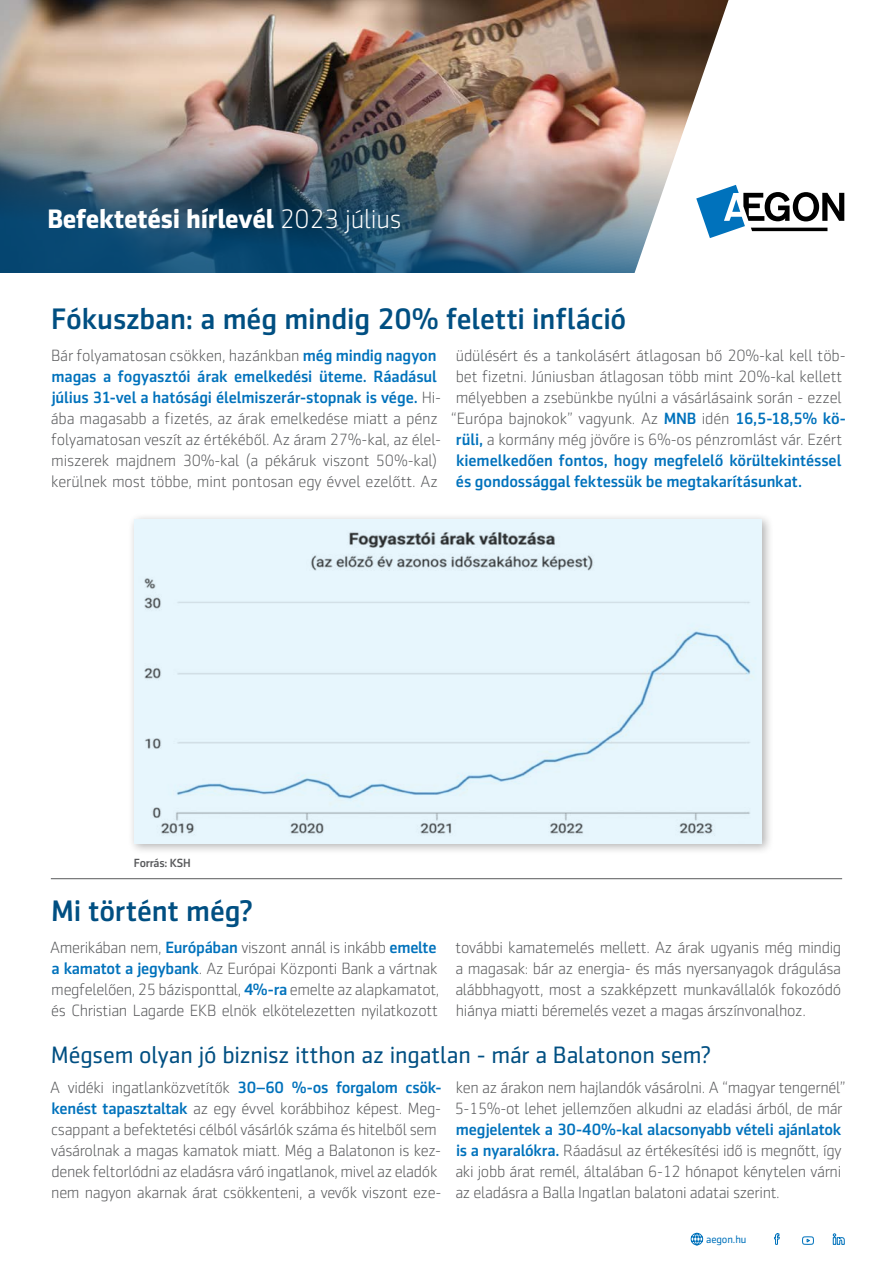
<style>
.page{position:relative;width:893px;height:1263px;background:#fff}
.page>*{position:absolute;margin:0;border:0;box-sizing:border-box;transform-origin:0 0}
.t1{font:500 30px "Sentico Sans DT";letter-spacing:-.005em;color:#004f82}
.t2{font:700 27px "Sentico Sans DT";letter-spacing:-.01em;color:#fff}
.t3{font:24px "Sentico Sans DT";letter-spacing:-.005em;color:#004f82}
.t4{font:300 16.5px/21px "Sentico Sans DT";letter-spacing:-.02em;color:#58595b}
.t5{font:500 16.5px "Sentico Sans DT";letter-spacing:-.005em;color:#0072bc}
.t6{font:500 12px "Sentico Sans DT";letter-spacing:-.02em;color:#58595b}
.t7{font:10.8px "Sentico Sans DT";letter-spacing:-.01em;color:#0072bc}
.s1{font-weight:300}
.s2{font-weight:500;color:#0072bc}
</style>
<div class="page">
<img style="left:0;top:0;width:632px;height:273px">
<svg style="left:632px;top:0;width:213px;height:273px"></svg>
<svg style="left:696px;top:185px;width:148px;height:53px"></svg>
<hr style="left:51px;top:878px;width:791px;height:1px;background:#58595b">
<svg style="left:802px;top:1237px;width:12px;height:8px"></svg>
<svg style="left:832px;top:1233px;width:13px;height:12px"></svg>
<svg style="left:774px;top:1233px;width:6px;height:12px"></svg>
<svg style="left:690px;top:1232px;width:14px;height:14px"></svg>
<div style="left:128px;top:513px;width:646px;height:342px;background:#000;opacity:.3"></div>
<img style="left:134px;top:519px;width:628px;height:324px">
<h2 class="t2" style="left:47px;top:203px;width:355px">Befektetési hírlevél <span class="s1">2023 július</span></h2>
<h1 class="t1" style="left:51px;top:302px;width:577px">Fókuszban: a még mindig 20% feletti infláció</h1>
<p class="t4" style="left:51px;top:345px;width:392px">Bár folyamatosan csökken, hazánkban <span class="s2">még mindig nagyon magas a fogyasztói árak emelkedési üteme. Ráadásul július 31-vel a hatósági élelmiszerár-stopnak is vége.</span> Hi&shy;ába magasabb a fizetés, az árak emelkedése miatt a pénz folyamatosan veszít az értékéből. Az áram 27%-kal, az élel&shy;miszerek majdnem 30%-kal (a pékáruk viszont 50%-kal) kerülnek most többe, mint pontosan egy évvel ezelőtt. Az</p>
<p class="t4" style="left:456px;top:345px;width:391px">üdülésért és a tankolásért átlagosan bő 20%-kal kell töb-</p>
<p class="t4" style="left:456px;top:366px;width:388px">bet fizetni. Júniusban átlagosan több mint 20%-kal kellett</p>
<p class="t4" style="left:456px;top:387px;width:387px">mélyebben a zsebünkbe nyúlni a vásárlásaink során - ezzel</p>
<p class="t4" style="left:451px;top:408px;width:396px">“Európa bajnokok” vagyunk. Az <span class="s2">MNB</span> idén <span class="s2">16,5-18,5% kö-</span></p>
<p class="t4" style="left:456px;top:429px;width:388px"><span class="s2">rüli,</span> a kormány még jövőre is 6%-os pénzromlást vár. Ezért</p>
<p class="t5" style="left:456px;top:451px;width:387px">kiemelkedően fontos, hogy megfelelő körültekintéssel</p>
<p class="t5" style="left:456px;top:472px;width:348px">és gondossággal fektessük be megtakarításunkat.</p>
<p class="t6" style="left:134px;top:856px;width:58px">Forrás: KSH</p>
<h1 class="t1" style="left:51px;top:894px;width:204px">Mi történt még?</h1>
<p class="t4" style="left:50px;top:937px;width:391px">Amerikában nem, <span class="s2">Európában</span> viszont annál is inkább <span class="s2">emelte a kamatot a jegybank</span>. Az Európai Központi Bank a vártnak megfelelően, 25 bázisponttal, <span class="s2">4%-ra</span> emelte az alapkamatot, és Christian Lagarde EKB elnök elkötelezetten nyilatkozott</p>
<p class="t4" style="left:455px;top:937px;width:387px;text-align:justify">további kamatemelés mellett. Az árak ugyanis még mindig a magasak: bár az energia- és más nyersanyagok drágulása alábbhagyott, most a szakképzett munkavállalók fokozódó hiánya miatti béremelés vezet a magas árszínvonalhoz.</p>
<h3 class="t3" style="left:51px;top:1042px;width:662px">Mégsem olyan jó biznisz itthon az ingatlan - már a Balatonon sem?</h3>
<p class="t4" style="left:50px;top:1077px;width:393px">A vidéki ingatlanközvetítők <span class="s2">30–60 %-os forgalom csök&shy;kenést tapasztaltak</span> az egy évvel korábbihoz képest. Meg&shy;csappant a befektetési célból vásárlók száma és hitelből sem vásárolnak a magas kamatok miatt. Még a Balatonon is kez&shy;denek feltorlódni az eladásra váró ingatlanok, mivel az eladók nem nagyon akarnak árat csökkenteni, a vevők viszont eze-</p>
<p class="t4" style="left:455px;top:1077px;width:393px">ken az árakon nem hajlandók vásárolni. A “magyar tengernél”<br>5-15%-ot lehet jellemzően alkudni az eladási árból, de már</p>
<p class="t4" style="left:455px;top:1119px;width:388px;text-align:justify"><span class="s2">megjelentek a 30-40%-kal alacsonyabb vételi ajánlatok is a nyaralókra.</span> Ráadásul az értékesítési idő is megnőtt, így aki jobb árat remél, általában 6-12 hónapot kénytelen várni az eladásra a Balla Ingatlan balatoni adatai szerint.</p>
<p class="t7" style="left:706px;top:1233px;width:42px">aegon.hu</p>
</div>
